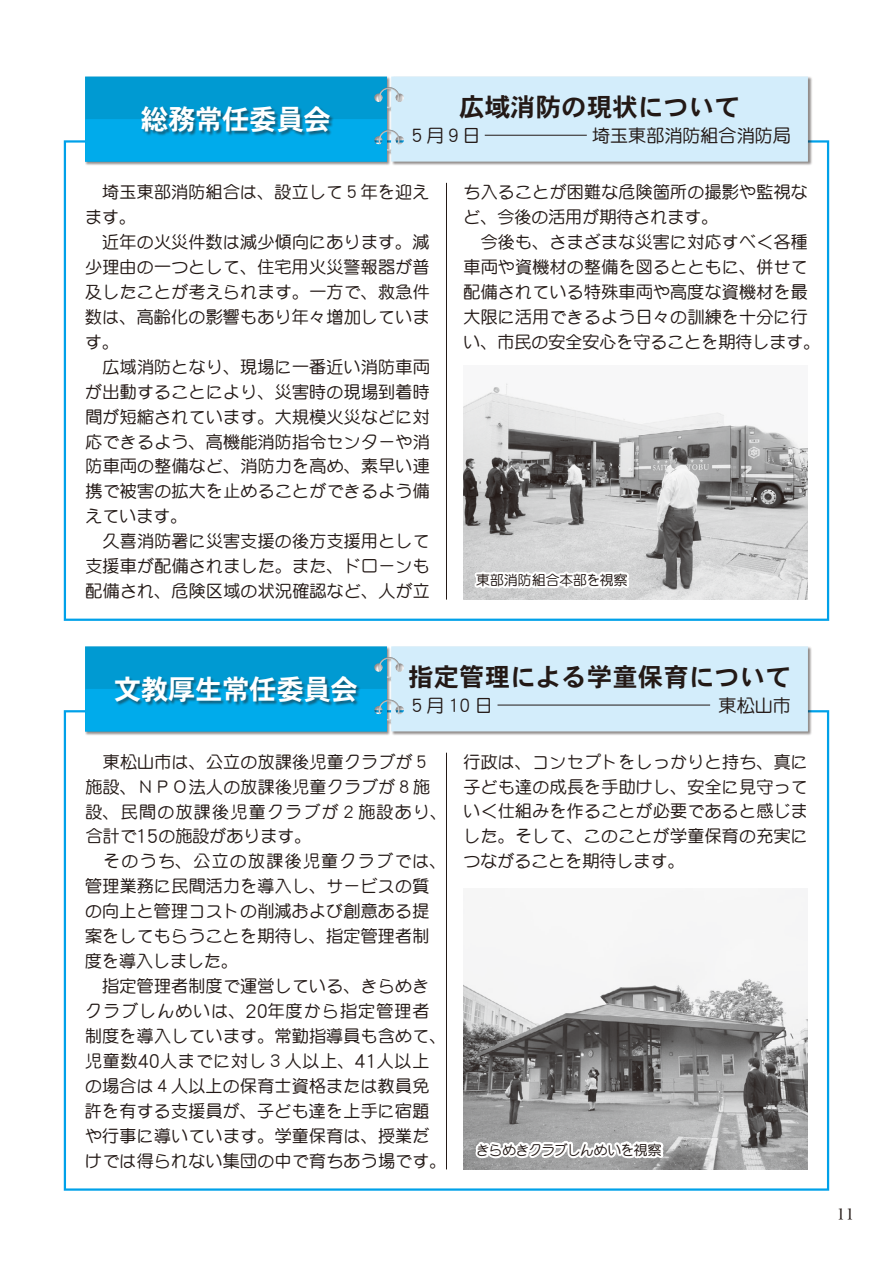
<style>
.page{position:relative;width:893px;height:1263px;background:#fff}
.page>*{position:absolute;margin:0;border:0;box-sizing:border-box;transform-origin:0 0}
.t1{font:27.6px "DFPHS Gothic CID W7";letter-spacing:-.02em;color:#fff}
.t2{font:25.5px "DFPHS Gothic CID W7";color:#231916}
.t3{font:500 18px "DFP Maru Gothic CID";color:#231916}
.t4{font:500 16.95px/25px "DFP Maru Gothic CID";letter-spacing:.015em;color:#231916}
.t5{font:15.45px "Hira Min Pro W3";color:#231916}
.t6{font:500 13.8px "DFP Maru Gothic CID";letter-spacing:-.05em;color:#231916}
.t7{font:500 13.8px "DFP Maru Gothic CID";color:#231916}
.s1{font-size:18.75px}
</style>
<div class="page">
<img style="left:463px;top:383px;width:345px;height:165px">
<img style="left:463px;top:954px;width:345px;height:215px">
<hr style="left:446px;top:183px;width:1px;height:417px;background:#231916">
<hr style="left:446px;top:753px;width:1px;height:416px;background:#231916">
<div style="left:85px;top:76px;width:727px;height:90px;background:#231916;opacity:.5"></div>
<svg style="left:85px;top:77px;width:723px;height:85px;background:#7bcae9"></svg>
<hr style="left:485px;top:135px;width:102px;height:1px;background:#231916">
<div style="left:85px;top:646px;width:727px;height:90px;background:#231916;opacity:.5"></div>
<svg style="left:85px;top:548px;width:723px;height:183px"></svg>
<svg style="left:472px;top:1093px;width:194px;height:98px"></svg>
<h1 class="t1" style="left:141px;top:104px;width:192px">総務常任委員会</h1>
<h2 class="t2" style="left:459px;top:93px;width:282px">広域消防の現状について</h2>
<p class="t3" style="left:408px;top:125px;width:74px">５月９日</p>
<p class="t3" style="left:592px;top:125px;width:200px">埼玉東部消防組合消防局</p>
<p class="t4" style="left:85px;top:179px;width:346px;text-indent:17px">埼玉東部消防組合は、設立して５年を迎えます。</p>
<p class="t4" style="left:85px;top:229px;width:346px;text-align:justify;text-indent:17px">近年の火災件数は減少傾向にあります。減少理由の一つとして、住宅用火災警報器が普及したことが考えられます。一方で、救急件数は、高齢化の影響もあり年々増加しています。</p>
<p class="t4" style="left:85px;top:354px;width:346px;text-align:justify;text-indent:17px">広域消防となり、現場に一番近い消防車両が出動することにより、災害時の現場到着時間が短縮されています。大規模火災などに対応できるよう、高機能消防指令センターや消防車両の整備など、消防力を高め、素早い連携で被害の拡大を止めることができるよう備えています。</p>
<p class="t4" style="left:85px;top:529px;width:346px;text-align:justify;text-indent:17px">久喜消防署に災害支援の後方支援用として支援車が配備されました。また、ドローンも配備され、危険区域の状況確認など、人が立</p>
<p class="t4" style="left:463px;top:179px;width:346px">ち入ることが困難な危険箇所の撮影や監視など、今後の活用が期待されます。</p>
<p class="t4" style="left:463px;top:229px;width:359px;text-indent:17px">今後も、さまざまな災害に対応すべく各種車両や資機材の整備を図るとともに、併せて配備されている特殊車両や高度な資機材を最大限に活用できるよう日々の訓練を十分に行い、市民の安全安心を守ることを期待します。</p>
<p class="t7" style="left:476px;top:573px;width:153px">東部消防組合本部を視察</p>
<h1 class="t1" style="left:114px;top:674px;width:246px">文教厚生常任委員会</h1>
<h2 class="t2" style="left:408px;top:663px;width:384px">指定管理による学童保育について</h2>
<p class="t3" style="left:408px;top:695px;width:86px">５月 10 日</p>
<p class="t3" style="left:719px;top:695px;width:74px">東松山市</p>
<p class="t4" style="left:86px;top:749px;width:363px;text-indent:17px">東松山市は、公立の放課後児童クラブが５施設、ＮＰＯ法人の放課後児童クラブが８施設、民間の放課後児童クラブが２施設あり、合計で<span class="s1">15</span>の施設があります。</p>
<p class="t4" style="left:85px;top:848px;width:363px;text-indent:18px">そのうち、公立の放課後児童クラブでは、管理業務に民間活力を導入し、サービスの質の向上と管理コストの削減および創意ある提案をしてもらうことを期待し、指定管理者制度を導入しました。</p>
<p class="t4" style="left:85px;top:973px;width:363px;text-indent:17px">指定管理者制度で運営している、きらめきクラブしんめいは、<span class="s1">20</span>年度から指定管理者制度を導入しています。常勤指導員も含めて、児童数<span class="s1">40</span>人までに対し３人以上、<span class="s1">41</span>人以上の場合は４人以上の保育士資格または教員免許を有する支援員が、子ども達を上手に宿題や行事に導いています。学童保育は、授業だけでは得られない集団の中で育ちあう場です。</p>
<p class="t4" style="left:463px;top:749px;width:346px;text-align:justify">行政は、コンセプトをしっかりと持ち、真に子ども達の成長を手助けし、安全に見守っていく仕組みを作ることが必要であると感じました。そして、このことが学童保育の充実につながることを期待します。</p>
<p class="t6" style="left:476px;top:1142px;width:187px">きらめきクラブしんめいを視察</p>
<p class="t5" style="left:837px;top:1201px;width:20px">11</p>
</div>
